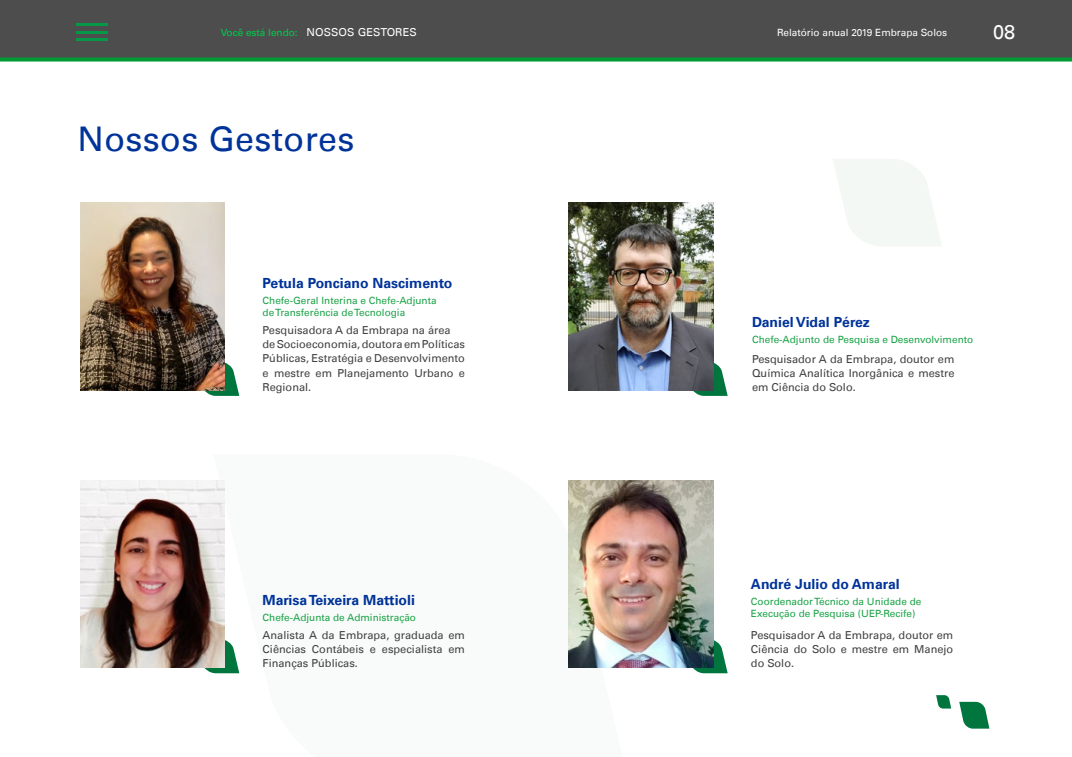
<style>
.page{position:relative;width:1072px;height:757px;background:#fff}
.page>*{position:absolute;margin:0;border:0;box-sizing:border-box;transform-origin:0 0}
.t1{font:34px "Univers LT";letter-spacing:.01em;color:#039}
.t2{font:20px "Univers LT";color:#fff}
.t3{font:700 14px "Univers LT";color:#039}
.t4{font:11px/14px "Univers LT";color:#414042;text-align:justify}
.t5{font:10px/12px "Univers LT";color:#1aa347}
.t6{font:10px "Univers LT";color:#fff}
.t7{font:10px "Univers LT";color:#00cd4c}
.s1{font-size:11px;color:#fff}
</style>
<div class="page">
<svg style="left:833px;top:159px;width:109px;height:87px"></svg>
<svg style="left:196px;top:362px;width:43px;height:34px"></svg>
<svg style="left:204px;top:640px;width:35px;height:33px"></svg>
<svg style="left:693px;top:639px;width:34px;height:34px"></svg>
<svg style="left:685px;top:362px;width:42px;height:34px"></svg>
<svg style="left:959px;top:702px;width:30px;height:27px"></svg>
<svg style="left:936px;top:695px;width:15px;height:13px"></svg>
<svg style="left:0;top:0;width:1071px;height:62px;background:#49534c"></svg>
<img style="left:81px;top:203px;width:144px;height:187px">
<img style="left:569px;top:203px;width:144px;height:187px">
<img style="left:569px;top:480px;width:144px;height:188px">
<img style="left:81px;top:480px;width:144px;height:188px">
<hr style="left:76px;top:24px;width:31px;height:2px;background:#049948">
<hr style="left:76px;top:31px;width:31px;height:2px;background:#049948">
<hr style="left:76px;top:38px;width:31px;height:3px;background:#049948">
<p class="t7" style="left:221px;top:27px;width:198px">Você está lendo: <span class="s1">NOSSOS GESTORES</span></p>
<p class="t6" style="left:777px;top:26px;width:172px">Relatório anual 2019 Embrapa Solos</p>
<h2 class="t2" style="left:993px;top:20px;width:24px">08</h2>
<h1 class="t1" style="left:78px;top:119px;width:278px">Nossos Gestores</h1>
<p class="t3" style="left:262px;top:275px;width:191px">Petula Ponciano Nascimento</p>
<p class="t5" style="left:262px;top:294px;width:175px">Chefe-Geral Interina e Chefe-Adjunta de Transferência de Tecnologia</p>
<p class="t4" style="left:262px;top:324px;width:204px;text-align:left">Pesquisadora A da Embrapa na área de Socioeconomia, doutora em Políticas<br>Públicas, Estratégia e Desenvolvimento e mestre em Planejamento Urbano e<br>Regional.</p>
<p class="t3" style="left:262px;top:591px;width:154px">Marisa Teixeira Mattioli</p>
<p class="t5" style="left:262px;top:611px;width:155px">Chefe-Adjunta de Administração</p>
<p class="t3" style="left:752px;top:314px;width:119px">Daniel Vidal Pérez</p>
<p class="t5" style="left:752px;top:333px;width:223px">Chefe-Adjunto de Pesquisa e Desenvolvimento</p>
<p class="t4" style="left:752px;top:352px;width:204px">Pesquisador A da Embrapa, doutor em Química Analítica Inorgânica e mestre em Ciência do Solo.</p>
<p class="t3" style="left:751px;top:575px;width:150px">André Julio do Amaral</p>
<p class="t5" style="left:751px;top:595px;width:172px">Coordenador Técnico da Unidade de<br>Execução de Pesquisa (UEP-Recife)</p>
<p class="t4" style="left:262px;top:628px;width:204px">Analista A da Embrapa, graduada em Ciências Contábeis e especialista em Finanças Públicas.</p>
<p class="t4" style="left:751px;top:628px;width:204px">Pesquisador A da Embrapa, doutor em Ciência do Solo e mestre em Manejo do Solo.</p>
</div>
